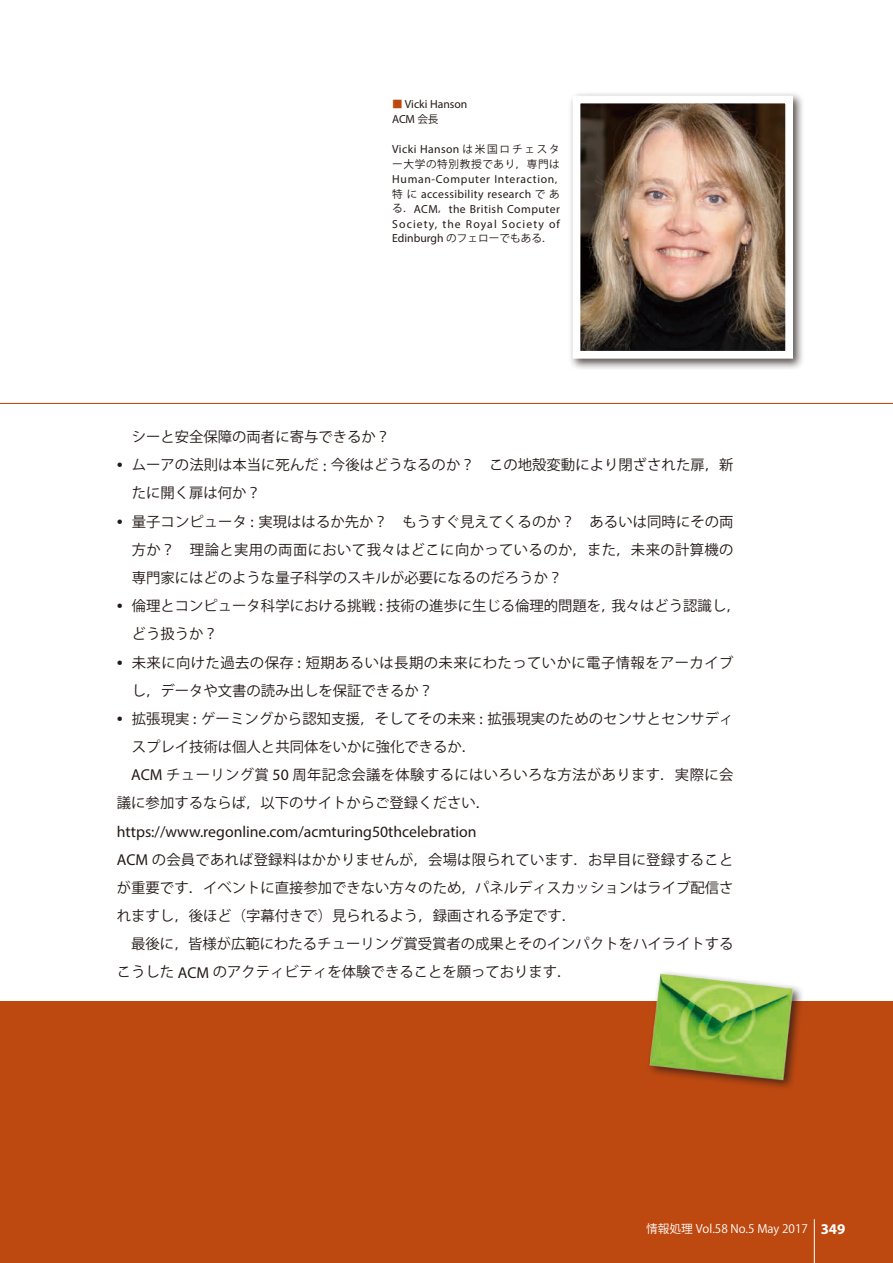
<style>
.page{position:relative;width:893px;height:1263px;background:#fff}
.page>*{position:absolute;margin:0;border:0;box-sizing:border-box;transform-origin:0 0}
.t1{font:15.75px "Myriad Pro";color:#231916}
.t2{font:14.4px/28.2px "Koz Go Pro";color:#231916}
.t3{font:14.4px/28.2px "Koz Go Pro";letter-spacing:.03em;color:#231916}
.t4{font:14.4px "Koz Go Pro";letter-spacing:.025em;color:#231916}
.t5{font:11.7px/14.9px "Myriad Pro";letter-spacing:.04em;color:#231916}
.t6{font:11.7px "Koz Go Pro";color:#fff}
.t7{font:11.7px/14.9px "Myriad Pro";color:#231916}
.t8{font:10.65px "Koz Go Pro";color:#231916}
.t9{font:10.65px "Koz Go Pro";letter-spacing:.06em;color:#231916}
.s1{font-family:"Koz Go Pro";font-size:10.65px;color:#bd4911}
.s2{font-family:"Koz Go Pro";font-size:10.65px}
.s3{font-family:"Myriad Pro";font-size:11.7px}
.s4{font-family:"Ryumin Pro";font-weight:300}
.s5{font-family:"Myriad Pro";font-size:15.75px}
.s6{font-family:"Myriad Pro";font-weight:700;font-size:14.85px}
</style>
<div class="page">
<div style="left:0;top:1001px;width:893px;height:262px;background:#bd4911"></div>
<hr style="left:814px;top:1219px;width:1px;height:44px;background:#fff">
<hr style="left:0;top:403px;width:893px;height:1px;background:#bd4911">
<img style="left:649px;top:972px;width:153px;height:116px">
<div style="left:569px;top:92px;width:236px;height:279px;background:#231916;opacity:.75"></div>
<img style="left:582px;top:105px;width:202px;height:245px">
<div style="left:573px;top:96px;width:220px;height:263px;border:8px solid #fff"></div>
<p class="t7" style="left:392px;top:97px;width:77px"><span class="s1">■</span> Vicki Hanson<br>ACM <span class="s2">会長</span></p>
<p class="t5" style="left:392px;top:142px;width:169px">Vicki Hanson <span class="s2">は米国ロチェスタ</span></p>
<p class="t9" style="left:392px;top:157px;width:169px">ー大学の特別教授であり，専門は</p>
<p class="t5" style="left:392px;top:171px;width:174px">Human-Computer Interaction<span class="s2">，特に</span> accessibility research <span class="s2">である．</span>ACM<span class="s2">，</span>the British Computer<br>Society, the Royal Society of</p>
<p class="t8" style="left:392px;top:231px;width:162px"><span class="s3">Edinburgh</span> のフェローでもある．</p>
<p class="t2" style="left:132px;top:423px;width:260px">シーと安全保障の両者に寄与できるか？</p>
<p class="t2" style="left:132px;top:451px;width:603px;text-indent:-15px"><span class="s4">•</span> ムーアの法則は本当に死んだ <span class="s5">:</span> 今後はどうなるのか？　この地殻変動により閉ざされた扉，新たに開く扉は何か？</p>
<p class="t2" style="left:132px;top:508px;width:603px;text-align:justify;text-indent:-15px"><span class="s4">•</span> 量子コンピュータ <span class="s5">:</span> 実現ははるか先か？　もうすぐ見えてくるのか？　あるいは同時にその両方か？　理論と実用の両面において我々はどこに向かっているのか，また，未来の計算機の専門家にはどのような量子科学のスキルが必要になるのだろうか？</p>
<p class="t2" style="left:132px;top:592px;width:610px;text-indent:-15px"><span class="s4">•</span> 倫理とコンピュータ科学における挑戦 <span class="s5">:</span> 技術の進歩に生じる倫理的問題を，我々はどう認識し，どう扱うか？</p>
<p class="t3" style="left:132px;top:648px;width:603px;text-indent:-15px"><span class="s4">•</span> 未来に向けた過去の保存 <span class="s5">:</span> 短期あるいは長期の未来にわたっていかに電子情報をアーカイブし，データや文書の読み出しを保証できるか？</p>
<p class="t2" style="left:117px;top:705px;width:618px"><span class="s4">•</span> 拡張現実 <span class="s5">:</span> ゲーミングから認知支援，そしてその未来 <span class="s5">:</span> 拡張現実のためのセンサとセンサディ</p>
<p class="t2" style="left:132px;top:733px;width:346px">スプレイ技術は個人と共同体をいかに強化できるか．</p>
<p class="t4" style="left:131px;top:766px;width:604px"><span class="s5">ACM</span> チューリング賞 <span class="s5">50</span> 周年記念会議を体験するにはいろいろな方法があります．実際に会</p>
<p class="t2" style="left:117px;top:789px;width:375px">議に参加するならば，以下のサイトからご登録ください．</p>
<p class="t1" style="left:117px;top:822px;width:361px">https://www.regonline.com/acmturing50thcelebration</p>
<p class="t2" style="left:117px;top:846px;width:618px"><span class="s5">ACM</span> の会員であれば登録料はかかりませんが，会場は限られています．お早目に登録することが重要です．イベントに直接参加できない方々のため，パネルディスカッションはライブ配信されますし，後ほど（字幕付きで）見られるよう，録画される予定です．<br>　最後に，皆様が広範にわたるチューリング賞受賞者の成果とそのインパクトをハイライトするこうした <span class="s5">ACM</span> のアクティビティを体験できることを願っております．</p>
<p class="t6" style="left:646px;top:1221px;width:201px">情報処理 Vol.58 No.5 May 2017 <span class="s6">349</span></p>
</div>
